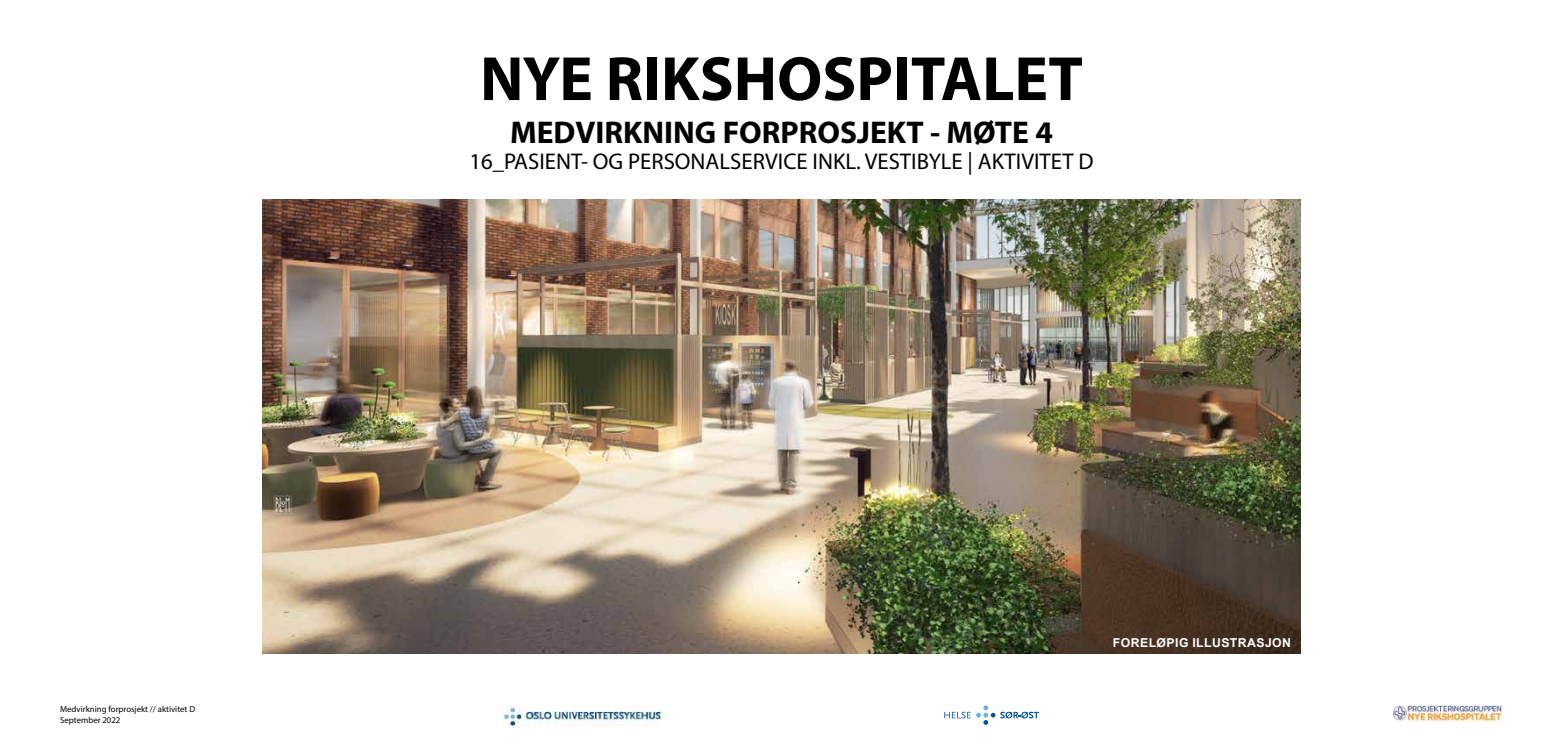
<style>
.page{position:relative;width:1563px;height:737px;background:#fff}
.page>*{position:absolute;margin:0;border:0;box-sizing:border-box;transform-origin:0 0}
.t1{font:700 63px "Myriad Pro";color:#000}
.t2{font:700 31.5px "Myriad Pro";color:#000}
.t3{font:22.75px "Myriad Pro";color:#000}
.t4{font:700 12.25px "Arial";letter-spacing:.035em;color:#fff}
.t5{font:8.75px/10.5px "Myriad Pro";color:#000}
</style>
<div class="page">
<svg style="left:944px;top:705px;width:95px;height:19px"></svg>
<img style="left:1393px;top:705px;width:108px;height:16px">
<img style="left:502px;top:705px;width:164px;height:22px">
<img style="left:263px;top:199px;width:1037px;height:454px">
<p class="t5" style="left:60px;top:703px;width:137px">Medvirkning forprosjekt // aktivitet D<br>September 2022</p>
<h1 class="t1" style="left:480px;top:38px;width:604px">NYE RIKSHOSPITALET</h1>
<h2 class="t2" style="left:510px;top:111px;width:544px">MEDVIRKNING FORPROSJEKT - MØTE 4</h2>
<p class="t3" style="left:469px;top:147px;width:626px">16_PASIENT- OG PERSONALSERVICE INKL. VESTIBYLE | AKTIVITET D</p>
<p class="t4" style="left:1113px;top:633px;width:180px">FORELØPIG ILLUSTRASJON</p>
</div>
